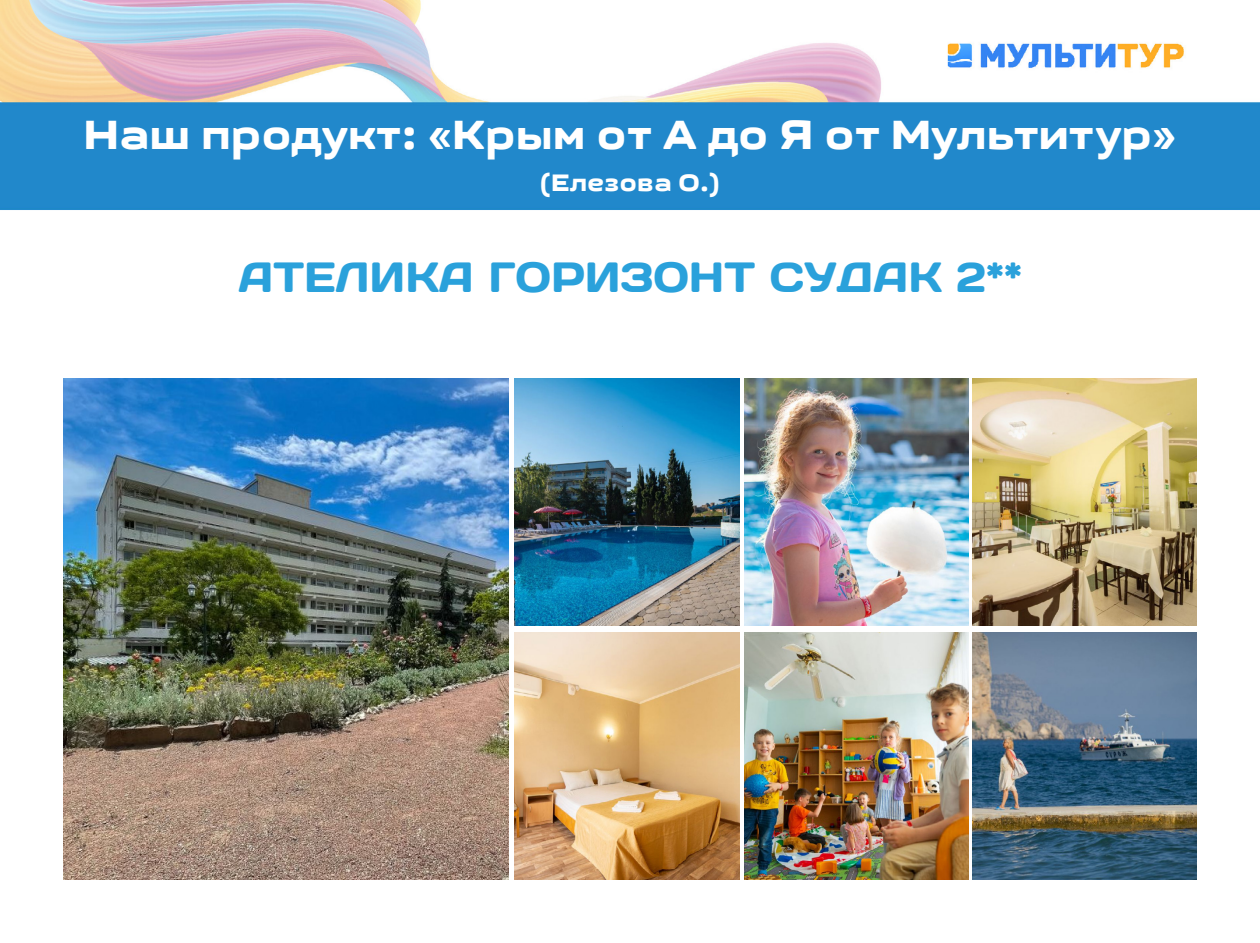
<style>
.page{position:relative;width:1260px;height:943px;background:#fff}
.page>*{position:absolute;margin:0;border:0;box-sizing:border-box;transform-origin:0 0}
.t1{font:42px "Get Vo IP Grotesque";color:#fff}
.t2{font:42px "Days";color:#2aa1db}
.t3{font:24.5px "Get Vo IP Grotesque";color:#fff}
</style>
<div class="page">
<img style="left:0;top:0;width:1260px;height:880px">
<img style="left:63px;top:378px;width:445px;height:502px">
<img style="left:515px;top:378px;width:224px;height:247px">
<img style="left:515px;top:633px;width:224px;height:247px">
<img style="left:744px;top:378px;width:225px;height:247px">
<img style="left:744px;top:632px;width:224px;height:248px">
<img style="left:973px;top:378px;width:224px;height:247px">
<img style="left:973px;top:632px;width:224px;height:248px">
<p class="t1" style="left:83px;top:109px;width:1095px">Наш продукт: «Крым от А до Я от Мультитур»</p>
<p class="t3" style="left:540px;top:168px;width:181px">(Елезова О.)</p>
<p class="t2" style="left:238px;top:250px;width:785px">АТЕЛИКА ГОРИЗОНТ СУДАК 2**</p>
</div>
